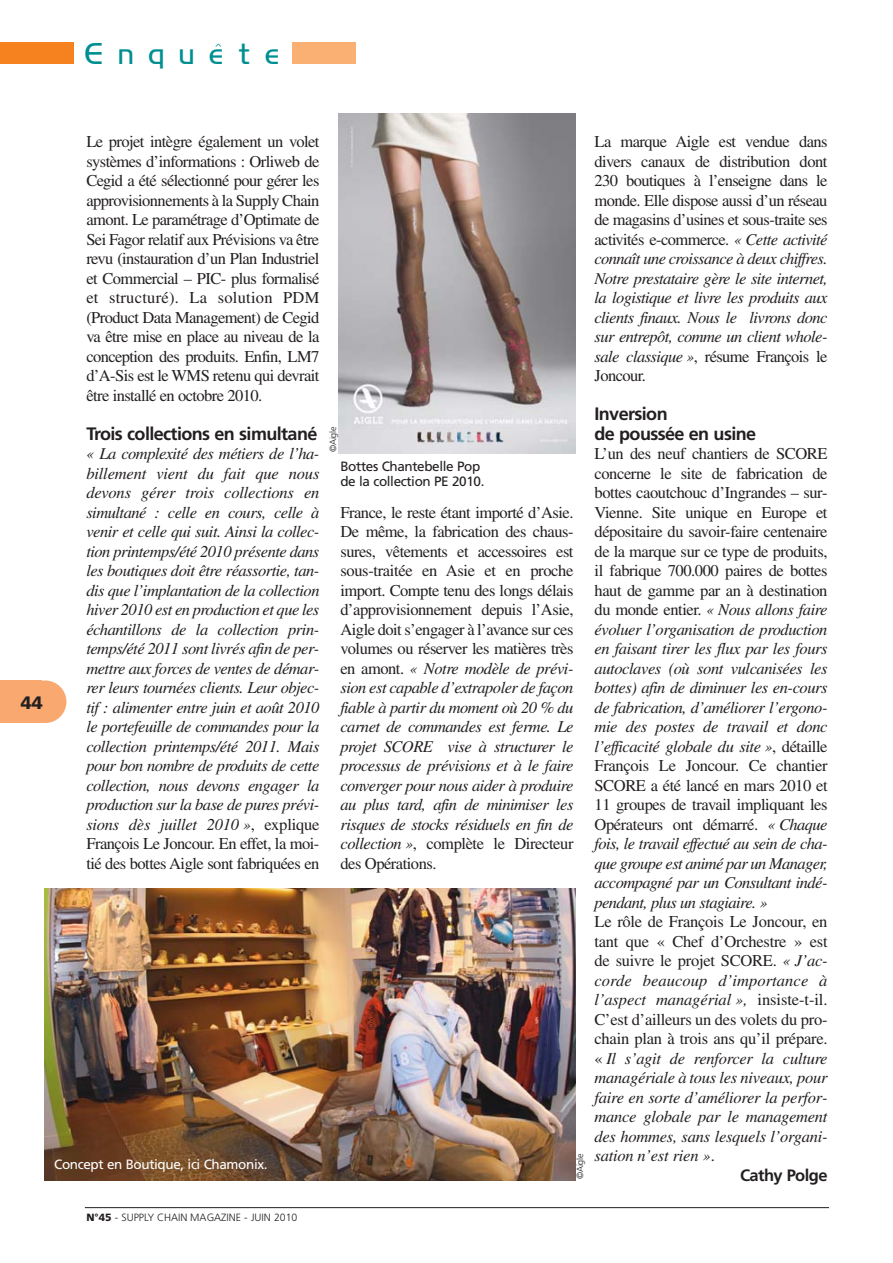
<style>
.page{position:relative;width:893px;height:1263px;background:#fff}
.page>*{position:absolute;margin:0;border:0;box-sizing:border-box;transform-origin:0 0}
.t1{font:27px "Hancock Park Light Laser";letter-spacing:.57em;color:#008f91}
.t2{font:700 18px/19.5px "Frutiger";letter-spacing:-.035em;color:#231f20}
.t3{font:900 18px "Frutiger";color:#231f20}
.t4{font:16.5px/19.5px "Times";letter-spacing:-.035em;color:#231f20;text-align:justify}
.t5{font:italic 16.5px/19.5px "Times";letter-spacing:-.015em;color:#231f20;text-align:justify}
.t6{font:700 16.5px "Frutiger";letter-spacing:-.035em;color:#231f20}
.t7{font:13.5px/15px "Frutiger";letter-spacing:-.03em;color:#231f20}
.t8{font:13.5px "Frutiger";letter-spacing:-.03em;color:#fff}
.t9{font:300 10.5px "Frutiger";color:#231f20}
.t10{font:300 9px "Frutiger";letter-spacing:-.03em;color:#231f20}
.s1{font-style:normal}
.s2{font-style:italic}
.s3{font-weight:900}
</style>
<div class="page">
<div style="left:24px;top:680px;width:42px;height:43px;background:#f9a870;border-radius:50%"></div>
<div style="left:0;top:680px;width:42px;height:43px;background:#f9a870"></div>
<hr style="left:85px;top:1207px;width:744px;height:1px;background:#231f20">
<div style="left:292px;top:43px;width:64px;height:21px;background:#fab072"></div>
<div style="left:0;top:43px;width:73px;height:21px;background:#f5821f"></div>
<img style="left:44px;top:888px;width:531px;height:293px">
<img style="left:339px;top:113px;width:236px;height:340px">
<h1 class="t1" style="left:86px;top:44px;width:195px">Enquête</h1>
<p class="t3" style="left:21px;top:695px;width:24px">44</p>
<p class="t4" style="left:86px;top:133px;width:235px">Le projet intègre également un volet systèmes d’informations : Orliweb de Cegid a été sélectionné pour gérer les approvisionnements à la Supply Chain amont. Le paramétrage d’Optimate de Sei Fagor relatif aux Prévisions va être revu (instauration d’un Plan Industriel et Commercial – PIC- plus formalisé et structuré). La solution PDM (Product Data Mana gement) de Cegid va être mise en place au niveau de la conception des produits. Enfin, LM7 d’A-Sis est le WMS retenu qui devrait être installé en octobre 2010.</p>
<p class="t2" style="left:86px;top:425px;width:233px">Trois collections en simultané</p>
<p class="t5" style="left:86px;top:445px;width:235px">« La complexité des métiers de l’ha&shy;billement vient du fait que nous devons gérer trois collections en simultané : celle en cours, celle à venir et celle qui suit. Ainsi la collec&shy;tion printemps/été 2010 présente dans les boutiques doit être réassortie, tan&shy;dis que l’implantation de la collection hiver 2010 est en production et que les échantillons de la collection prin&shy;temps/été 2011 sont livrés afin de per&shy;mettre aux forces de ventes de démar&shy;rer leurs tournées clients. Leur objec&shy;tif : alimenter entre juin et août 2010 le portefeuille de commandes pour la collection printemps/été 2011. Mais pour bon nombre de produits de cette collection, nous devons engager la production sur la base de pures prévi&shy;sions dès juillet 2010 »<span class="s1">, explique François Le Joncour. En effet, la moi&shy;tié des bottes Aigle sont fabriquées en</span></p>
<p class="t8" style="left:54px;top:1159px;width:215px">Concept en Boutique, ici Chamonix.</p>
<p class="t4" style="left:594px;top:133px;width:235px">La marque Aigle est vendue dans divers canaux de distribution dont 230 boutiques à l’enseigne dans le monde. Elle dispose aussi d’un réseau de magasins d’usines et sous-traite ses activités e-commerce. <span class="s2">« Cette activité connaît une croissance à deux chiffres.<br>Notre prestataire gère le site internet, la logistique et livre les produits aux clients finaux. Nous le livrons donc sur entrepôt, comme un client whole&shy;sale classique »</span>, résume François le Joncour.</p>
<p class="t2" style="left:594px;top:406px;width:163px">Inversion<br>de poussée en usine</p>
<p class="t4" style="left:594px;top:445px;width:235px">L’un des neuf chantiers de SCORE concerne le site de fabrication de bottes caoutchouc d’Ingrandes – sur-Vienne. Site unique en Europe et dépositaire du savoir-faire centenaire de la marque sur ce type de produits, il fabrique 700.000 paires de bottes haut de gamme par an à destination du monde entier. <span class="s2">« Nous allons faire évoluer l’organisation de production en faisant tirer les flux par les fours autoclaves (où sont vulcanisées les bottes) afin de diminuer les en-cours de fabrication, d’améliorer l’ergono&shy;mie des postes de travail et donc l’efficacité globale du site »</span>, détaille François Le Joncour. Ce chantier SCORE a été lancé en mars 2010 et 11 groupes de travail impliquant les Opérateurs ont démarré. <span class="s2">« Chaque fois, le travail effectué au sein de cha - que groupe est animé par un Manager, accompagné par un Consultant indé&shy;pendant, plus un stagiaire. »</span></p>
<p class="t5" style="left:594px;top:913px;width:235px"><span class="s1">Le rôle de François Le Joncour, en tant que « Chef d’Orchestre » est de suivre le projet SCORE.</span> « J’ac - cor de beaucoup d’importance à l’aspect managérial », <span class="s1">insiste-t-il.<br>C’est d’ail leurs un des volets du pro&shy;chain plan à trois ans qu’il prépare. «</span> Il s’agit de renforcer la culture managériale à tous les niveaux, pour faire en sorte d’améliorer la perfor&shy;mance globale par le management des hommes, sans lesquels l’organi&shy;sation n’est rien »<span class="s1">.</span></p>
<p class="t6" style="left:740px;top:1168px;width:89px">Cathy Polge</p>
<p class="t10" style="left:329px;top:452px;width:27px;rotate:-90deg">©Aigle</p>
<p class="t7" style="left:340px;top:460px;width:146px">Bottes Chantebelle Pop de la collection PE 2010.</p>
<p class="t4" style="left:340px;top:504px;width:235px">France, le reste étant importé d’Asie.<br>De même, la fabrication des chaus&shy;sures, vêtements et accessoires est sous-traitée en Asie et en proche import. Compte tenu des longs délais d’approvisionnement depuis l’Asie, Aigle doit s’engager à l’avance sur ces volumes ou réserver les matières très en amont. <span class="s2">« Notre modèle de prévi&shy;sion est capable d’extrapoler de façon fiable à partir du moment où 20 % du carnet de commandes est ferme. Le projet SCORE vise à structurer le processus de prévisions et à le faire converger pour nous aider à produire au plus tard, afin de minimiser les risques de stocks résiduels en fin de collection »</span>, complète le Directeur des Opérations.</p>
<p class="t10" style="left:368px;top:1030px;width:27px;rotate:-90deg">©Aigle</p>
<p class="t10" style="left:576px;top:1179px;width:27px;rotate:-90deg">©Aigle</p>
<p class="t9" style="left:86px;top:1213px;width:213px"><span class="s3">N°45</span> - SUPPLY CHAIN MAGAZINE - JUIN 2010</p>
</div>
